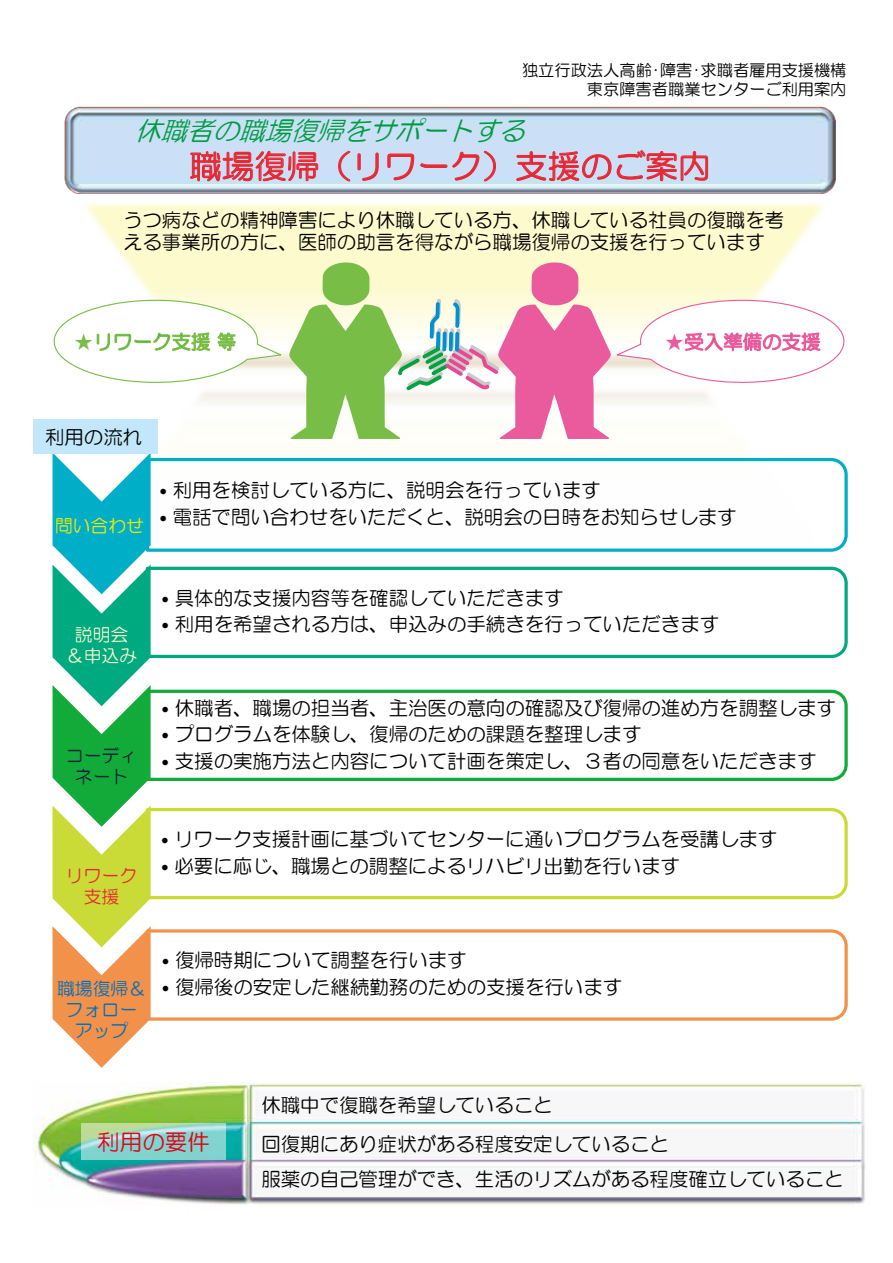
<style>
.page{position:relative;width:893px;height:1263px;background:#fff}
.page>*{position:absolute;margin:0;border:0;box-sizing:border-box;transform-origin:0 0}
.t1{font:32.4px "HG Maru Gothic MPRO";letter-spacing:.005em;color:#e72832}
.t2{font:italic 25.95px "HG Maru Gothic MPRO";color:#009b43}
.t3{font:22.65px "HG Maru Gothic MPRO";color:#e60012}
.t4{font:19.5px/22.4px "HG Maru Gothic MPRO";color:#000}
.t5{font:19.5px "MS Gothic";color:#77bd46}
.t6{font:19.5px "HG Maru Gothic MPRO";color:#e95b9c}
.t7{font:19.35px/39.2px "HG Maru Gothic MPRO";color:#000}
.t8{font:17.85px/20.9px "HG Maru Gothic MPRO";color:#0070bc;text-align:center}
.t9{font:17.85px/20.9px "HG Maru Gothic MPRO";color:#fdfacd;text-align:center}
.t10{font:17.85px/20.9px "HG Maru Gothic MPRO";color:#09213a;text-align:center}
.t11{font:17.85px/20.9px "HG Maru Gothic MPRO";color:#e72832;text-align:center}
.t12{font:17.85px "HG Maru Gothic MPRO";color:#f5eb00}
.t13{font:16.2px/19.5px "HG Maru Gothic MPRO";color:#000;text-align:right}
.s1{font-family:"Trebuchet MS"}
</style>
<div class="page">
<img style="left:33px;top:1082px;width:832px;height:123px">
<svg style="left:81px;top:1123px;width:145px;height:37px;background:#93d7c9"></svg>
<svg style="left:154px;top:456px;width:694px;height:96px"></svg>
<svg style="left:154px;top:566px;width:694px;height:93px"></svg>
<svg style="left:154px;top:689px;width:694px;height:92px"></svg>
<svg style="left:154px;top:807px;width:694px;height:93px"></svg>
<svg style="left:154px;top:929px;width:694px;height:92px"></svg>
<img style="left:65px;top:106px;width:771px;height:88px">
<svg style="left:190px;top:150px;width:129px;height:32px;background:#d49caf"></svg>
<svg style="left:338px;top:150px;width:12px;height:31px"></svg>
<svg style="left:357px;top:152px;width:22px;height:29px"></svg>
<svg style="left:387px;top:151px;width:109px;height:31px;background:#cdc9df"></svg>
<svg style="left:516px;top:150px;width:192px;height:32px;background:#d1b1c6"></svg>
<svg style="left:52px;top:454px;width:102px;height:614px"></svg>
<div style="left:33px;top:419px;width:125px;height:35px;background:#c2e6fa"></div>
<svg style="left:53px;top:298px;width:229px;height:85px"></svg>
<svg style="left:289px;top:262px;width:556px;height:177px"></svg>
<p class="t13" style="left:522px;top:60px;width:326px">独立行政法人高齢･障害･求職者雇用支援機構東京障害者職業センターご利用案内</p>
<h2 class="t2" style="left:135px;top:118px;width:399px">休職者の職場復帰をサポートする</h2>
<h1 class="t1" style="left:189px;top:150px;width:523px">職場復帰（リワーク）支援のご案内</h1>
<p class="t4" style="left:123px;top:208px;width:663px">うつ病などの精神障害により休職している方、休職している社員の復職を考える事業所の方に、医師の助言を得ながら職場復帰の支援を行っています</p>
<p class="t5" style="left:74px;top:332px;width:21px">★</p>
<p class="t5" style="left:217px;top:332px;width:21px">等</p>
<p class="t6" style="left:665px;top:332px;width:21px">★</p>
<p class="t4" style="left:45px;top:425px;width:99px">利用の流れ</p>
<p class="t12" style="left:55px;top:517px;width:90px">問い合わせ</p>
<p class="t4" style="left:158px;top:479px;width:444px"><span class="s1">•</span> 利用を検討している方に、説明会を行っています</p>
<p class="t4" style="left:158px;top:506px;width:580px"><span class="s1">•</span> 電話で問い合わせをいただくと、説明会の日時をお知らせします</p>
<p class="t9" style="left:66px;top:624px;width:73px">説明会＆申込み</p>
<p class="t10" style="left:66px;top:745px;width:73px">コーディネート</p>
<p class="t11" style="left:66px;top:865px;width:73px">リワーク支援</p>
<p class="t4" style="left:160px;top:587px;width:405px"><span class="s1">•</span> 具体的な支援内容等を確認していただきます</p>
<p class="t4" style="left:160px;top:613px;width:561px"><span class="s1">•</span> 利用を希望される方は、申込みの手続きを行っていただきます</p>
<p class="t4" style="left:160px;top:696px;width:677px"><span class="s1">•</span> 休職者、職場の担当者、主治医の意向の確認及び復帰の進め方を調整します</p>
<p class="t4" style="left:160px;top:723px;width:483px"><span class="s1">•</span> プログラムを体験し、復帰のための課題を整理します</p>
<p class="t4" style="left:160px;top:749px;width:658px"><span class="s1">•</span> 支援の実施方法と内容について計画を策定し、３者の同意をいただきます</p>
<p class="t4" style="left:160px;top:828px;width:619px"><span class="s1">•</span> リワーク支援計画に基づいてセンターに通いプログラムを受講します</p>
<p class="t4" style="left:160px;top:854px;width:522px"><span class="s1">•</span> 必要に応じ、職場との調整によるリハビリ出勤を行います</p>
<p class="t8" style="left:57px;top:978px;width:90px">職場復帰&amp;フォローアップ</p>
<p class="t4" style="left:160px;top:949px;width:308px"><span class="s1">•</span> 復帰時期について調整を行います</p>
<p class="t4" style="left:160px;top:976px;width:463px"><span class="s1">•</span> 復帰後の安定した継続勤務のための支援を行います</p>
<p class="t3" style="left:97px;top:1130px;width:115px">利用の要件</p>
<p class="t7" style="left:261px;top:1086px;width:409px">休職中で復職を希望していること<br>回復期にあり症状がある程度安定していること</p>
<p class="t7" style="left:261px;top:1159px;width:584px">服薬の自己管理ができ、生活のリズムがある程度確立していること</p>
</div>
